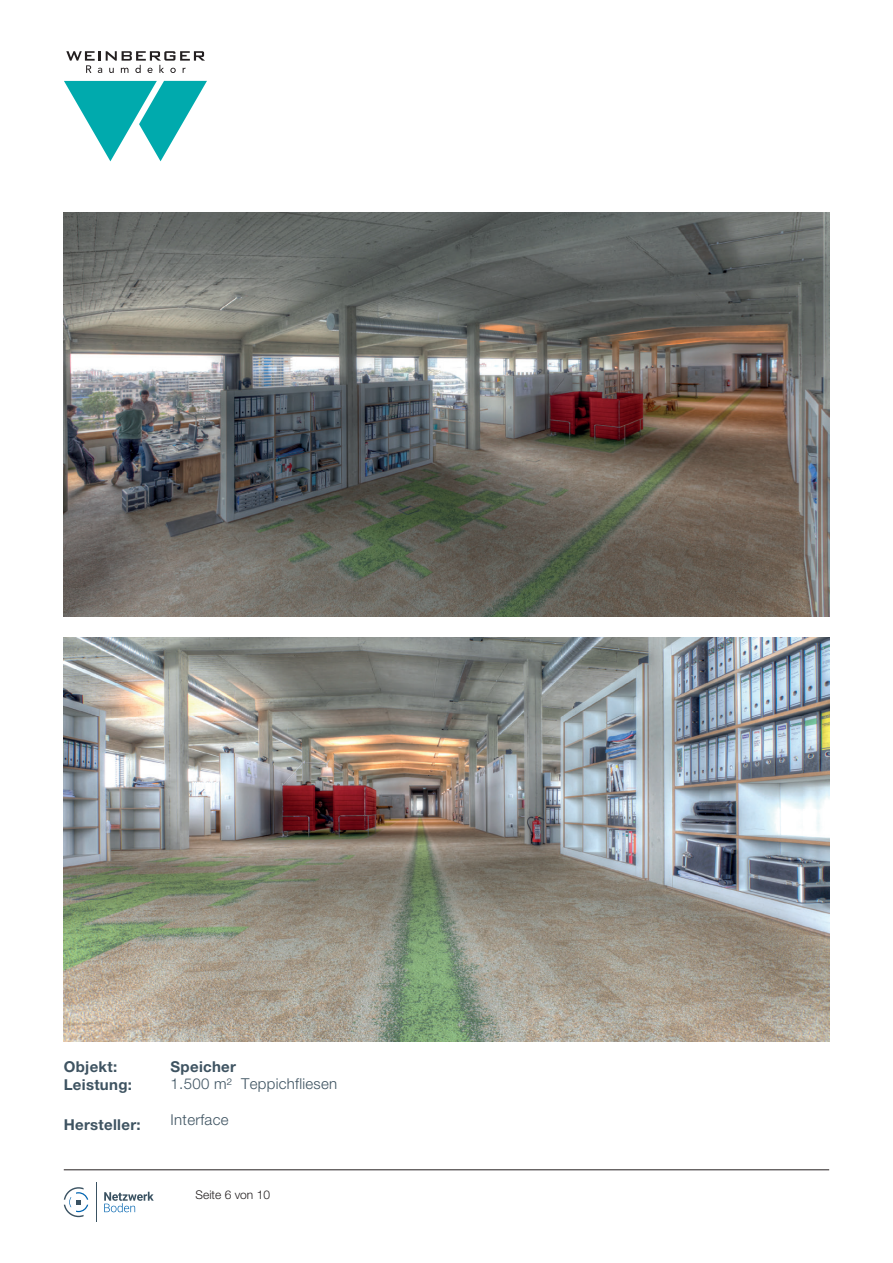
<style>
.page{position:relative;width:893px;height:1263px;background:#fff}
.page>*{position:absolute;margin:0;border:0;box-sizing:border-box;transform-origin:0 0}
.t1{font:700 15px/18px "Helvetica Neue LT Pro";letter-spacing:.02em;color:#3e5361}
.t2{font:300 15px "Helvetica Neue LT Pro";letter-spacing:.02em;color:#3e5361}
.t3{font:300 12px "Helvetica Neue LT Pro";color:#231f20}
</style>
<div class="page">
<svg style="left:104px;top:1192px;width:50px;height:20px"></svg>
<hr style="left:96px;top:1182px;width:1px;height:40px;background:#3a5262">
<svg style="left:64px;top:1187px;width:24px;height:30px"></svg>
<hr style="left:64px;top:1169px;width:765px;height:1px;background:#231f20">
<svg style="left:64px;top:81px;width:143px;height:80px"></svg>
<svg style="left:66px;top:51px;width:139px;height:22px"></svg>
<img style="left:64px;top:213px;width:765px;height:404px">
<img style="left:64px;top:638px;width:765px;height:404px">
<p class="t1" style="left:64px;top:1057px;width:70px">Objekt:<br>Leistung:</p>
<p class="t1" style="left:171px;top:1057px;width:67px">Speicher</p>
<p class="t2" style="left:171px;top:1074px;width:168px">1.500 m² Teppichfliesen</p>
<p class="t1" style="left:64px;top:1115px;width:78px">Hersteller:</p>
<p class="t2" style="left:171px;top:1111px;width:59px">Interface</p>
<p class="t3" style="left:196px;top:1188px;width:76px">Seite 6 von 10</p>
</div>
